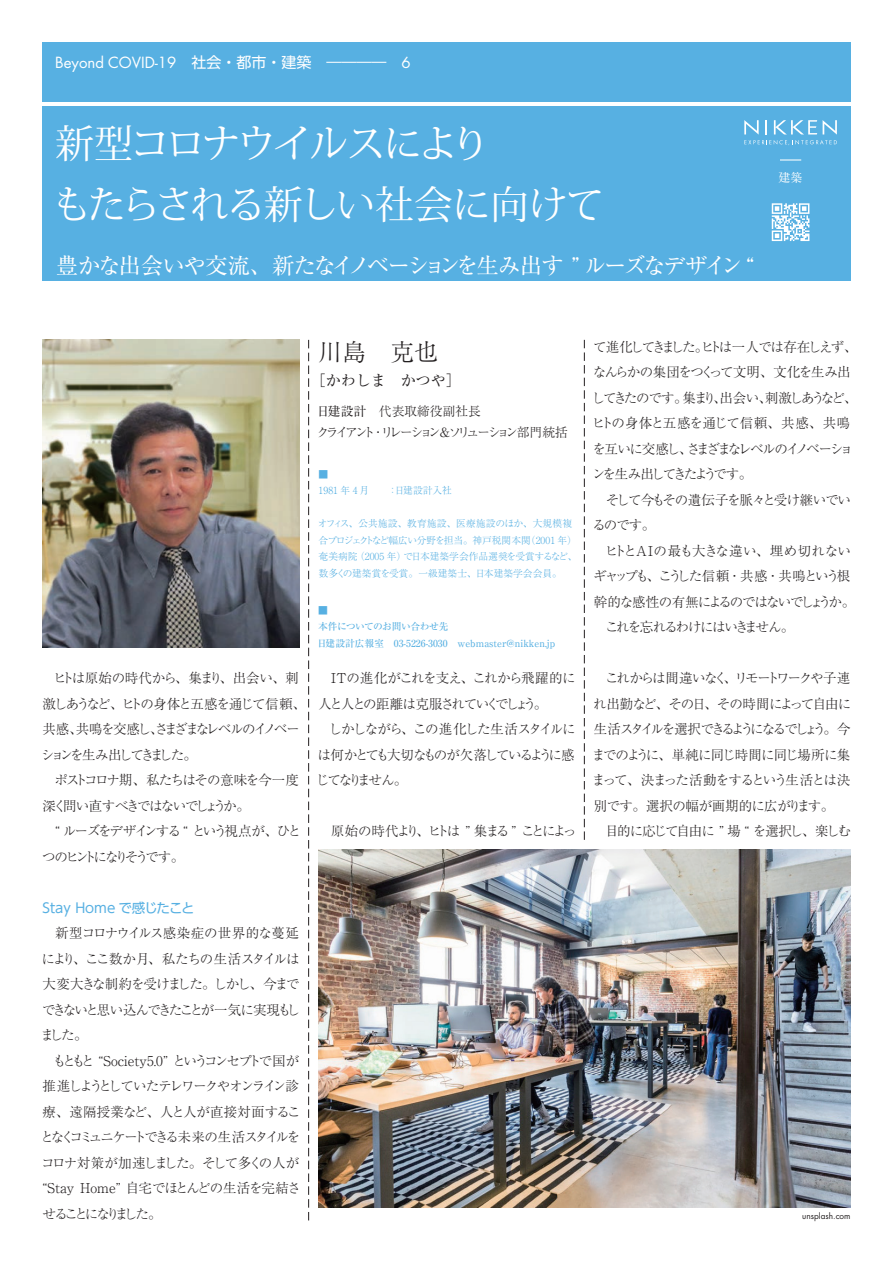
<style>
.page{position:relative;width:893px;height:1263px;background:#fff}
.page>*{position:absolute;margin:0;border:0;box-sizing:border-box;transform-origin:0 0}
.t1{font:39px/61.5px "Koz Min Pr 6 N";letter-spacing:-.07em;color:#fff}
.t2{font:300 24px "Ryumin Pr 6 N";color:#231f20}
.t3{font:22.5px "Ryumin Pr 6 N";letter-spacing:-.1em;color:#fff}
.t4{font:15px "Futura LT Pro";color:#fff}
.t5{font:15px "Ryumin Pr 6 N";color:#231f20}
.t6{font:300 13.5px/25.5px "Ryumin Pr 6 N";letter-spacing:-.12em;color:#231f20}
.t7{font:300 13.5px/25.5px "Ryumin Pr 6 N";letter-spacing:-.085em;color:#231f20}
.t8{font:300 13.5px/25.5px "Ryumin Pr 6 N";letter-spacing:-.18em;color:#231f20}
.t9{font:300 13.5px "Ryumin Pr 6 N";letter-spacing:-.17em;color:#231f20}
.t10{font:300 13.5px "Ryumin Pr 6 N";letter-spacing:-.095em;color:#231f20}
.t11{font:300 13.5px "Ryumin Pr 6 N";letter-spacing:-.2em;color:#231f20}
.t12{font:13.5px "UD Shin Go Pr 6 N";color:#57b0e2}
.t13{font:300 12.75px/21.8px "Ryumin Pr 6 N";letter-spacing:-.16em;color:#231f20}
.t14{font:12px "Ryumin Pr 6 N";color:#fff}
.t15{font:300 9.75px/16.5px "Ryumin Pr 6 N";color:#57b0e2}
.t16{font:500 9.75px/16.5px "Ryumin Pr 6 N";color:#57b0e2}
.t17{font:8.25px "Futura LT Pro";color:#231f20}
.s1{font-family:"UD Shin Go Pr 6 N"}
.s2{font-weight:400}
</style>
<div class="page">
<div style="left:42px;top:106px;width:808px;height:174px;background:#57b0e2"></div>
<svg style="left:308px;top:340px;width:1px;height:880px"></svg>
<svg style="left:584px;top:340px;width:1px;height:500px"></svg>
<img style="left:43px;top:340px;width:256px;height:308px">
<div style="left:42px;top:43px;width:808px;height:59px;background:#57b0e2"></div>
<svg style="left:772px;top:203px;width:37px;height:38px"></svg>
<svg style="left:744px;top:120px;width:93px;height:25px"></svg>
<hr style="left:780px;top:159px;width:21px;height:2px;background:#fff">
<img style="left:319px;top:849px;width:531px;height:358px">
<p class="t4" style="left:55px;top:53px;width:357px">Beyond COVID-19<span class="s1">　社会・都市・建築　――――　</span>6</p>
<h1 class="t1" style="left:53px;top:113px;width:553px">新型コロナウイルスにより<br>もたらされる新しい社会に向けて</h1>
<h3 class="t3" style="left:56px;top:248px;width:700px">豊かな出会いや交流、新たなイノベーションを生み出す ” ルーズなデザイン “</h3>
<p class="t14" style="left:779px;top:168px;width:25px">建築</p>
<p class="t6" style="left:41px;top:665px;width:266px;text-indent:12px">ヒトは原始の時代から、集まり、出会い、刺激しあうなど、ヒトの身体と五感を通じて信頼、共感、共鳴を交感し、さまざまなレベルのイノベーションを生み出してきました。</p>
<p class="t6" style="left:43px;top:767px;width:258px;text-indent:12px">ポストコロナ期、私たちはその意味を今一度深く問い直すべきではないでしょうか。</p>
<p class="t8" style="left:42px;top:818px;width:261px;text-indent:13px">“ ルーズをデザインする “ という視点が、ひとつのヒントになりそうです。</p>
<p class="t12" style="left:43px;top:897px;width:153px">Stay Home で感じたこと</p>
<p class="t6" style="left:41px;top:920px;width:261px;text-align:justify;text-indent:15px">新型コロナウイルス感染症の世界的な蔓延により、ここ数か月、私たちの生活スタイルは大変大きな制約を受けました。しかし、今までできないと思い込んできたことが一気に実現もしました。</p>
<p class="t6" style="left:40px;top:1047px;width:262px;text-indent:13px">もともと “Society5.0” というコンセプトで国が推進しようとしていたテレワークやオンライン診療、遠隔授業など、人と人が直接対面することなくコミュニケートできる未来の生活スタイルをコロナ対策が加速しました。そして多くの人が“Stay Home” 自宅でほとんどの生活を完結させることになりました。</p>
<h2 class="t2" style="left:318px;top:333px;width:122px">川島　克也</h2>
<p class="t5" style="left:311px;top:368px;width:152px">［かわしま　かつや］</p>
<p class="t13" style="left:317px;top:399px;width:253px"><span class="s2">日建設計　</span>代表取締役副社長<br>クライアント・リレーション＆ソリューション部門統括</p>
<p class="t16" style="left:319px;top:466px;width:11px">■</p>
<p class="t15" style="left:319px;top:482px;width:52px">1981 年 4月</p>
<p class="t15" style="left:388px;top:482px;width:66px">：日建設計入社</p>
<p class="t15" style="left:318px;top:515px;width:261px">オフィス、公共施設、教育施設、医療施設のほか、大規模複合プロジェクトなど幅広い分野を担当。神戸税関本関（2001 年）奄美病院（2005 年）で日本建築学会作品選奨を受賞するなど、数多くの建築賞を受賞。一級建築士、日本建築学会会員。</p>
<p class="t16" style="left:317px;top:601px;width:240px">■<br>本件についてのお問い合わせ先<br>日建設計広報室　03-5226-3030　webmaster@nikken.jp</p>
<p class="t6" style="left:318px;top:665px;width:259px;text-indent:9px">ＩＴの進化がこれを支え、これから飛躍的に人と人との距離は克服されていくでしょう。</p>
<p class="t6" style="left:316px;top:716px;width:262px;text-align:justify;text-indent:13px">しかしながら、この進化した生活スタイルには何かとても大切なものが欠落しているように感じてなりません。</p>
<p class="t11" style="left:331px;top:821px;width:247px">原始の時代より、ヒトは ” 集まる ” ことによっ</p>
<p class="t6" style="left:591px;top:333px;width:267px">て進化してきました。ヒトは一人では存在しえず、なんらかの集団をつくって文明、文化を生み出してきたのです。集まり、出会い、刺激しあうなど、ヒトの身体と五感を通じて信頼、共感、共鳴を互いに交感し、さまざまなレベルのイノベーションを生み出してきたようです。</p>
<p class="t7" style="left:593px;top:486px;width:260px;text-indent:13px">そして今もその遺伝子を脈々と受け継いでいるのです。</p>
<p class="t7" style="left:605px;top:537px;width:248px">ヒトとＡＩの最も大きな違い、埋め切れない</p>
<p class="t9" style="left:593px;top:566px;width:259px">ギャップも、こうした信頼・共感・共鳴という根</p>
<p class="t10" style="left:594px;top:591px;width:263px">幹的な感性の有無によるのではないでしょうか。</p>
<p class="t6" style="left:605px;top:614px;width:191px">これを忘れるわけにはいきません。</p>
<p class="t6" style="left:592px;top:665px;width:261px;text-align:justify;text-indent:13px">これからは間違いなく、リモートワークや子連れ出勤など、その日、その時間によって自由に生活スタイルを選択できるようになるでしょう。今までのように、単純に同じ時間に同じ場所に集まって、決まった活動をするという生活とは決別です。選択の幅が画期的に広がります。</p>
<p class="t6" style="left:605px;top:818px;width:248px">目的に応じて自由に ” 場 “ を選択し、楽しむ</p>
<p class="t17" style="left:802px;top:1211px;width:50px">unsplash.com</p>
</div>
